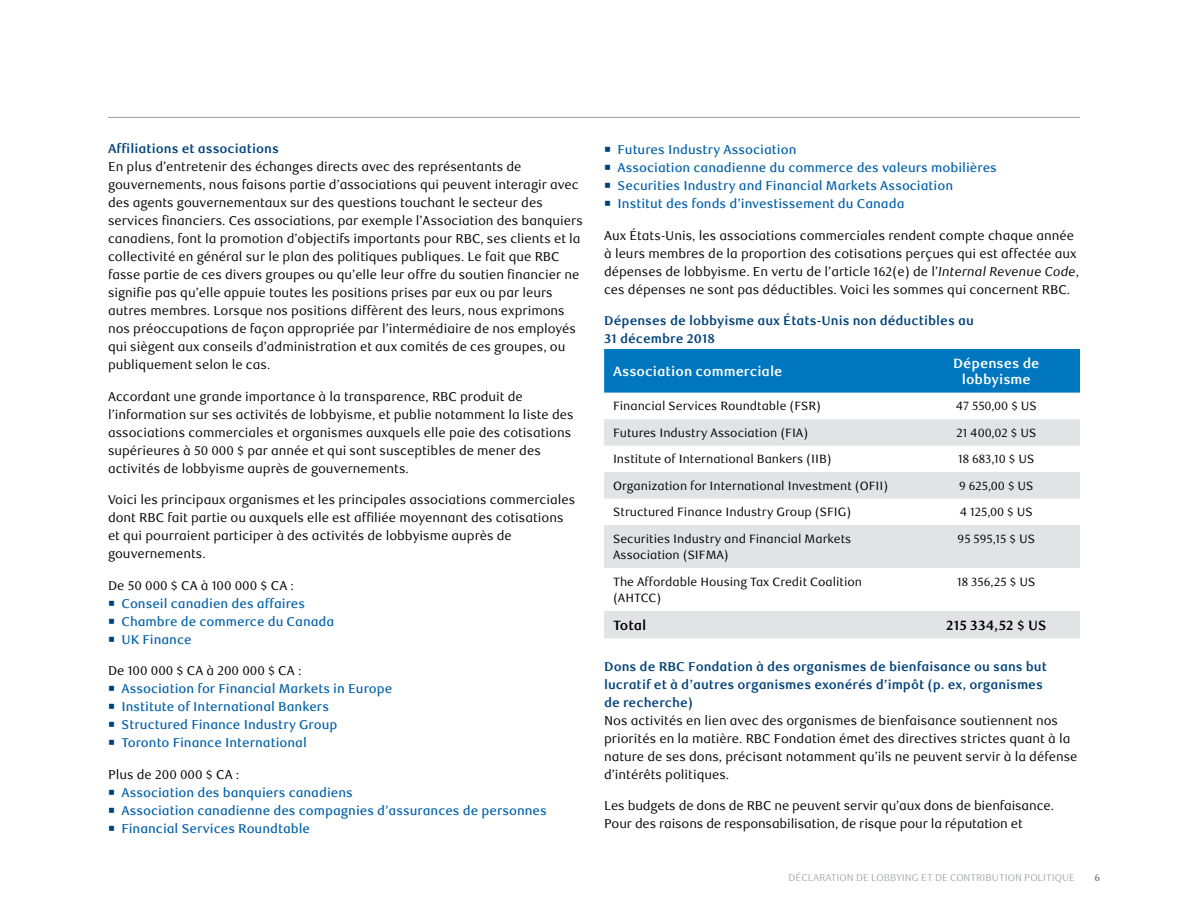
<style>
.page{position:relative;width:1188px;height:918px;background:#fff}
.page>*{position:absolute;margin:0;border:0;box-sizing:border-box;transform-origin:0 0}
.t1{font:700 13.5px/16.2px "RBC Text";color:#fff;text-align:center}
.t2{font:700 13.5px "RBC Text";color:#000}
.t3{font:12.75px/18px "RBC Text";color:#000}
.t4{font:500 12.75px "RBC Text";color:#0060a9}
.t5{font:700 12.75px/18px "RBC Text";color:#00427a}
.t6{font:12px/16.5px "RBC Text";color:#000}
.t7{font:300 9.75px "RBC Text";color:#979aa0}
.t8{font:500 9.75px "RBC Text";color:#70747c}
.s1{color:#00427a}
.s2{font-style:italic}
</style>
<div class="page">
<hr style="left:108px;top:117px;width:972px;height:1px;background:#979aa0">
<div style="left:604px;top:349px;width:476px;height:44px;background:#0077be"></div>
<svg style="left:604px;top:419px;width:476px;height:220px;fill:#e2e3e4"></svg>
<p class="t5" style="left:108px;top:140px;width:172px">Affiliations et associations</p>
<p class="t3" style="left:108px;top:158px;width:476px">En plus d’entretenir des échanges directs avec des représentants de gouvernements, nous faisons partie d’associations qui peuvent interagir avec des agents gouvernementaux sur des questions touchant le secteur des services financiers. Ces associations, par exemple l’Association des banquiers canadiens, font la promotion d’objectifs importants pour RBC, ses clients et la collectivité en général sur le plan des politiques publiques. Le fait que RBC fasse partie de ces divers groupes ou qu’elle leur offre du soutien financier ne signifie pas qu’elle appuie toutes les positions prises par eux ou par leurs autres membres. Lorsque nos positions diffèrent des leurs, nous exprimons nos préoccupations de façon appropriée par l’intermédiaire de nos employés qui siègent aux conseils d’administration et aux comités de ces groupes, ou publiquement selon le cas.</p>
<p class="t3" style="left:108px;top:388px;width:467px">Accordant une grande importance à la transparence, RBC produit de l’information sur ses activités de lobbyisme, et publie notamment la liste des associations commerciales et organismes auxquels elle paie des cotisations supérieures à 50 000 $ par année et qui sont susceptibles de mener des activités de lobbyisme auprès de gouvernements.</p>
<p class="t3" style="left:108px;top:491px;width:469px">Voici les principaux organismes et les principales associations commerciales dont RBC fait partie ou auxquels elle est affiliée moyennant des cotisations et qui pourraient participer à des activités de lobbyisme auprès de gouvernements.</p>
<p class="t3" style="left:108px;top:577px;width:187px">De 50 000 $ CA à 100 000 $ CA :</p>
<p class="t4" style="left:108px;top:596px;width:199px"><span class="s1">○</span> Conseil canadien des affaires</p>
<p class="t4" style="left:108px;top:614px;width:228px"><span class="s1">○</span> Chambre de commerce du Canada</p>
<p class="t4" style="left:108px;top:632px;width:85px"><span class="s1">○</span> UK Finance</p>
<p class="t3" style="left:108px;top:662px;width:195px">De 100 000 $ CA à 200 000 $ CA :</p>
<p class="t4" style="left:108px;top:682px;width:286px"><span class="s1">○</span> Association for Financial Markets in Europe</p>
<p class="t4" style="left:108px;top:700px;width:223px"><span class="s1">○</span> Institute of International Bankers</p>
<p class="t4" style="left:108px;top:718px;width:231px"><span class="s1">○</span> Structured Finance Industry Group</p>
<p class="t4" style="left:108px;top:736px;width:200px"><span class="s1">○</span> Toronto Finance International</p>
<p class="t3" style="left:108px;top:766px;width:133px">Plus de 200 000 $ CA :</p>
<p class="t4" style="left:108px;top:785px;width:246px"><span class="s1">○</span> Association des banquiers canadiens</p>
<p class="t4" style="left:108px;top:803px;width:440px"><span class="s1">○</span> Association canadienne des compagnies d’assurances de personnes</p>
<p class="t4" style="left:108px;top:821px;width:204px"><span class="s1">○</span> Financial Services Roundtable</p>
<p class="t4" style="left:604px;top:142px;width:194px"><span class="s1">○</span> Futures Industry Association</p>
<p class="t4" style="left:604px;top:160px;width:394px"><span class="s1">○</span> Association canadienne du commerce des valeurs mobilières</p>
<p class="t4" style="left:604px;top:178px;width:351px"><span class="s1">○</span> Securities Industry and Financial Markets Association</p>
<p class="t4" style="left:604px;top:196px;width:302px"><span class="s1">○</span> Institut des fonds d’investissement du Canada</p>
<p class="t3" style="left:604px;top:227px;width:477px">Aux États-Unis, les associations commerciales rendent compte chaque année à leurs membres de la proportion des cotisations perçues qui est affectée aux dépenses de lobbyisme. En vertu de l’article 162(e) de l’<span class="s2">Internal Revenue Code</span>, ces dépenses ne sont pas déductibles. Voici les sommes qui concernent RBC.</p>
<p class="t5" style="left:604px;top:312px;width:371px">Dépenses de lobbyisme aux États-Unis non déductibles au<br>31 décembre 2018</p>
<p class="t1" style="left:613px;top:363px;width:171px">Association commerciale</p>
<p class="t1" style="left:953px;top:355px;width:88px">Dépenses de lobbyisme</p>
<p class="t6" style="left:613px;top:398px;width:210px">Financial Services Roundtable (FSR)</p>
<p class="t6" style="left:956px;top:398px;width:83px">47 550,00 $ US</p>
<p class="t6" style="left:613px;top:425px;width:197px">Futures Industry Association (FIA)</p>
<p class="t6" style="left:956px;top:425px;width:81px">21 400,02 $ US</p>
<p class="t6" style="left:613px;top:451px;width:220px">Institute of International Bankers (IIB)</p>
<p class="t6" style="left:958px;top:451px;width:78px">18 683,10 $ US</p>
<p class="t6" style="left:613px;top:478px;width:277px">Organization for International Investment (OFII)</p>
<p class="t6" style="left:959px;top:478px;width:76px">9 625,00 $ US</p>
<p class="t6" style="left:613px;top:504px;width:240px">Structured Finance Industry Group (SFIG)</p>
<p class="t6" style="left:960px;top:504px;width:74px">4 125,00 $ US</p>
<p class="t6" style="left:613px;top:530px;width:240px">Securities Industry and Financial Markets<br>Association (SIFMA)</p>
<p class="t6" style="left:958px;top:530px;width:79px">95 595,15 $ US</p>
<p class="t6" style="left:613px;top:573px;width:251px">The Affordable Housing Tax Credit Coalition (AHTCC)</p>
<p class="t6" style="left:957px;top:573px;width:79px">18 356,25 $ US</p>
<p class="t2" style="left:613px;top:617px;width:35px">Total</p>
<p class="t2" style="left:946px;top:617px;width:102px">215 334,52 $ US</p>
<p class="t5" style="left:604px;top:658px;width:444px">Dons de RBC Fondation à des organismes de bienfaisance ou sans but lucratif et à d’autres organismes exonérés d’impôt (p. ex, organismes de recherche)</p>
<p class="t3" style="left:604px;top:712px;width:475px">Nos activités en lien avec des organismes de bienfaisance soutiennent nos priorités en la matière. RBC Fondation émet des directives strictes quant à la nature de ses dons, précisant notamment qu’ils ne peuvent servir à la défense d’intérêts politiques.</p>
<p class="t3" style="left:604px;top:797px;width:451px">Les budgets de dons de RBC ne peuvent servir qu’aux dons de bienfaisance.<br>Pour des raisons de responsabilisation, de risque pour la réputation et</p>
<p class="t7" style="left:789px;top:872px;width:288px">DÉCLARATION DE LOBBYING ET DE CONTRIBUTION POLITIQUE</p>
<p class="t8" style="left:1095px;top:872px;width:7px">6</p>
</div>
